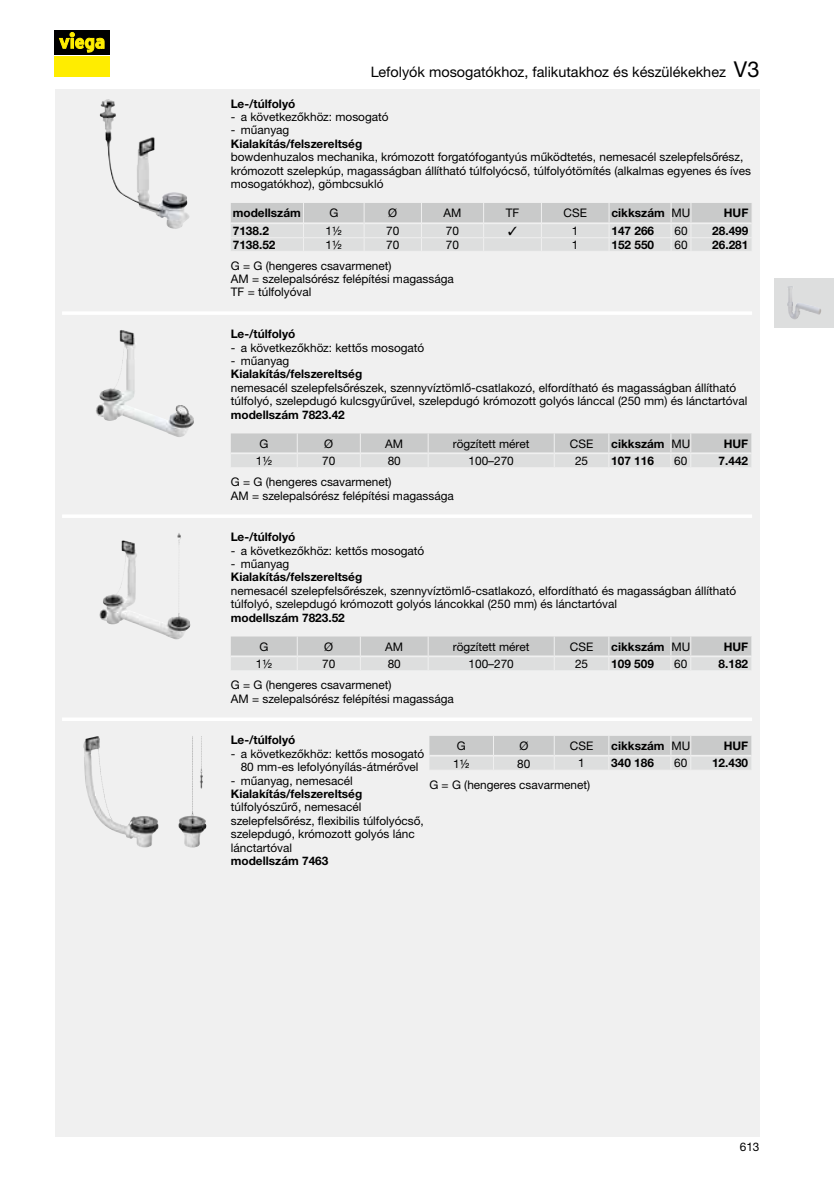
<style>
.page{position:relative;width:834px;height:1181px;background:#fff}
.page>*{position:absolute;margin:0;border:0;box-sizing:border-box;transform-origin:0 0}
.t1{font:14.35px "M Ying Hei PR Cfor Viega W4";color:#000}
.t2{font:11.9px/13.5px "M Ying Hei PR Cfor Viega W4";color:#000}
.t3{font:11.9px "M Ying Hei PR Cfor Viega W7";color:#000}
.s1{font-size:21.88px}
.s2{font-family:"M Ying Hei PR Cfor Viega W4"}
</style>
<div class="page">
<div style="left:55px;top:89px;width:704px;height:1047px;background:#f0f0f0"></div>
<div style="left:774px;top:278px;width:59px;height:49px;background:#dddede"></div>
<img style="left:787px;top:286px;width:34px;height:33px">
<svg style="left:231px;top:203px;width:521px;height:48px;background:#d6d7d7"></svg>
<img style="left:100px;top:99px;width:8px;height:45px">
<svg style="left:231px;top:433px;width:521px;height:34px;background:#d3d4d4"></svg>
<img style="left:120px;top:330px;width:4px;height:33px">
<svg style="left:231px;top:636px;width:521px;height:34px;background:#d3d4d4"></svg>
<img style="left:177px;top:533px;width:2px;height:12px">
<svg style="left:429px;top:736px;width:323px;height:34px;background:#d3d4d4"></svg>
<img style="left:192px;top:736px;width:1px;height:46px">
<hr style="left:62px;top:311px;width:690px;height:4px;background:#fff">
<hr style="left:62px;top:514px;width:690px;height:4px;background:#fff">
<hr style="left:62px;top:717px;width:690px;height:4px;background:#fff">
<div style="left:55px;top:56px;width:55px;height:21px;background:#ffed00"></div>
<div style="left:55px;top:30px;width:55px;height:24px;background:#000"></div>
<svg style="left:59px;top:32px;width:45px;height:21px"></svg>
<p class="t1" style="left:370px;top:63px;width:390px">Lefolyók mosogatókhoz, falikutakhoz és készülékekhez <span class="s1">V3</span></p>
<p class="t3" style="left:231px;top:96px;width:66px">Le-/túlfolyó</p>
<p class="t2" style="left:231px;top:110px;width:159px">- a következőkhöz: mosogató</p>
<p class="t2" style="left:231px;top:123px;width:60px">- műanyag</p>
<p class="t3" style="left:231px;top:136px;width:133px">Kialakítás/felszereltség</p>
<p class="t2" style="left:231px;top:150px;width:521px">bowdenhuzalos mechanika, krómozott forgatófogantyús működtetés, nemesacél szelepfelsőrész, krómozott szelepkúp, magasságban állítható túlfolyócső, túlfolyótömítés (alkalmas egyenes és íves mosogatókhoz), gömbcsukló</p>
<p class="t3" style="left:233px;top:206px;width:69px">modellszám</p>
<p class="t2" style="left:329px;top:206px;width:10px">G</p>
<p class="t2" style="left:388px;top:206px;width:10px">Ø</p>
<p class="t2" style="left:443px;top:206px;width:19px">AM</p>
<p class="t2" style="left:505px;top:206px;width:15px">TF</p>
<p class="t2" style="left:563px;top:206px;width:25px">CSE</p>
<p class="t3" style="left:611px;top:206px;width:80px">cikkszám <span class="s2">MU</span></p>
<p class="t3" style="left:723px;top:206px;width:26px">HUF</p>
<p class="t3" style="left:233px;top:224px;width:38px">7138.2</p>
<p class="t2" style="left:325px;top:224px;width:18px">1½</p>
<p class="t2" style="left:386px;top:224px;width:15px">70</p>
<p class="t2" style="left:446px;top:224px;width:15px">70</p>
<p class="t2" style="left:508px;top:224px;width:10px">✓</p>
<p class="t2" style="left:572px;top:224px;width:8px">1</p>
<p class="t3" style="left:611px;top:223px;width:44px">147 266</p>
<p class="t2" style="left:674px;top:224px;width:15px">60</p>
<p class="t3" style="left:712px;top:223px;width:38px">28.499</p>
<p class="t3" style="left:233px;top:237px;width:44px">7138.52</p>
<p class="t2" style="left:325px;top:238px;width:18px">1½</p>
<p class="t2" style="left:386px;top:238px;width:15px">70</p>
<p class="t2" style="left:446px;top:238px;width:15px">70</p>
<p class="t2" style="left:572px;top:238px;width:8px">1</p>
<p class="t3" style="left:611px;top:237px;width:44px">152 550</p>
<p class="t2" style="left:674px;top:238px;width:15px">60</p>
<p class="t3" style="left:712px;top:237px;width:38px">26.281</p>
<p class="t2" style="left:231px;top:259px;width:224px">G = -G (hengeres csavarmenet)<br>AM = -szelepalsórész felépítési magassága<br>TF = -túlfolyóval</p>
<p class="t3" style="left:231px;top:327px;width:66px">Le-/túlfolyó</p>
<p class="t2" style="left:231px;top:340px;width:195px">- a következőkhöz: kettős mosogató</p>
<p class="t2" style="left:231px;top:354px;width:60px">- műanyag</p>
<p class="t3" style="left:231px;top:367px;width:133px">Kialakítás/felszereltség</p>
<p class="t2" style="left:231px;top:381px;width:518px">nemesacél szelepfelsőrészek, szennyvíztömlő-csatlakozó, elfordítható és magasságban állítható túlfolyó, szelepdugó kulcsgyűrűvel, szelepdugó krómozott golyós lánccal (250 -mm) és lánctartóval</p>
<p class="t3" style="left:231px;top:407px;width:115px">modellszám 7823.42</p>
<p class="t2" style="left:259px;top:436px;width:10px">G</p>
<p class="t2" style="left:324px;top:436px;width:10px">Ø</p>
<p class="t2" style="left:385px;top:436px;width:19px">AM</p>
<p class="t2" style="left:453px;top:436px;width:78px">rögzített méret</p>
<p class="t2" style="left:569px;top:436px;width:25px">CSE</p>
<p class="t3" style="left:611px;top:436px;width:80px">cikkszám <span class="s2">MU</span></p>
<p class="t3" style="left:723px;top:436px;width:26px">HUF</p>
<p class="t2" style="left:256px;top:454px;width:18px">1½</p>
<p class="t2" style="left:322px;top:454px;width:15px">70</p>
<p class="t2" style="left:387px;top:454px;width:15px">80</p>
<p class="t2" style="left:468px;top:454px;width:47px">100–270</p>
<p class="t2" style="left:575px;top:454px;width:15px">25</p>
<p class="t3" style="left:611px;top:453px;width:44px">107 116</p>
<p class="t2" style="left:674px;top:454px;width:15px">60</p>
<p class="t3" style="left:718px;top:453px;width:31px">7.442</p>
<p class="t2" style="left:231px;top:475px;width:224px">G = -G (hengeres csavarmenet)<br>AM = -szelepalsórész felépítési magassága</p>
<p class="t3" style="left:231px;top:529px;width:66px">Le-/túlfolyó</p>
<p class="t2" style="left:231px;top:543px;width:195px">- a következőkhöz: kettős mosogató</p>
<p class="t2" style="left:231px;top:557px;width:60px">- műanyag</p>
<p class="t3" style="left:231px;top:570px;width:133px">Kialakítás/felszereltség</p>
<p class="t2" style="left:231px;top:584px;width:506px">nemesacél szelepfelsőrészek, szennyvíztömlő-csatlakozó, elfordítható és magasságban állítható túlfolyó, szelepdugó krómozott golyós láncokkal (250 -mm) és lánctartóval</p>
<p class="t3" style="left:231px;top:610px;width:115px">modellszám 7823.52</p>
<p class="t2" style="left:259px;top:639px;width:10px">G</p>
<p class="t2" style="left:324px;top:639px;width:10px">Ø</p>
<p class="t2" style="left:385px;top:639px;width:19px">AM</p>
<p class="t2" style="left:453px;top:639px;width:78px">rögzített méret</p>
<p class="t2" style="left:569px;top:639px;width:25px">CSE</p>
<p class="t3" style="left:611px;top:639px;width:80px">cikkszám <span class="s2">MU</span></p>
<p class="t3" style="left:723px;top:639px;width:26px">HUF</p>
<p class="t2" style="left:256px;top:657px;width:18px">1½</p>
<p class="t2" style="left:322px;top:657px;width:15px">70</p>
<p class="t2" style="left:387px;top:657px;width:15px">80</p>
<p class="t2" style="left:468px;top:657px;width:47px">100–270</p>
<p class="t2" style="left:575px;top:657px;width:15px">25</p>
<p class="t3" style="left:611px;top:656px;width:44px">109 509</p>
<p class="t2" style="left:674px;top:657px;width:15px">60</p>
<p class="t3" style="left:718px;top:656px;width:31px">8.182</p>
<p class="t2" style="left:231px;top:678px;width:224px">G = -G (hengeres csavarmenet)<br>AM = -szelepalsórész felépítési magassága</p>
<p class="t2" style="left:457px;top:739px;width:10px">G</p>
<p class="t2" style="left:519px;top:739px;width:10px">Ø</p>
<p class="t2" style="left:569px;top:739px;width:25px">CSE</p>
<p class="t3" style="left:611px;top:738px;width:80px">cikkszám <span class="s2">MU</span></p>
<p class="t3" style="left:723px;top:738px;width:26px">HUF</p>
<p class="t2" style="left:453px;top:756px;width:18px">1½</p>
<p class="t2" style="left:517px;top:756px;width:15px">80</p>
<p class="t2" style="left:578px;top:756px;width:8px">1</p>
<p class="t3" style="left:611px;top:756px;width:44px">340 186</p>
<p class="t2" style="left:674px;top:756px;width:15px">60</p>
<p class="t3" style="left:712px;top:756px;width:38px">12.430</p>
<p class="t2" style="left:429px;top:777px;width:162px">G = -G (hengeres csavarmenet)</p>
<p class="t3" style="left:231px;top:733px;width:66px">Le-/túlfolyó</p>
<p class="t2" style="left:231px;top:746px;width:195px;text-align:center">- a következőkhöz: kettős mosogató<br>80 -mm-es lefolyónyílás-átmérővel</p>
<p class="t2" style="left:231px;top:773px;width:123px">- műanyag, nemesacél</p>
<p class="t3" style="left:231px;top:786px;width:133px">Kialakítás/felszereltség</p>
<p class="t2" style="left:231px;top:800px;width:194px">túlfolyószűrő, nemesacél szelepfelsőrész, flexibilis túlfolyócső, szelepdugó, krómozott golyós lánc lánctartóval</p>
<p class="t3" style="left:231px;top:853px;width:99px">modellszám 7463</p>
<p class="t2" style="left:739px;top:1140px;width:21px">613</p>
</div>
